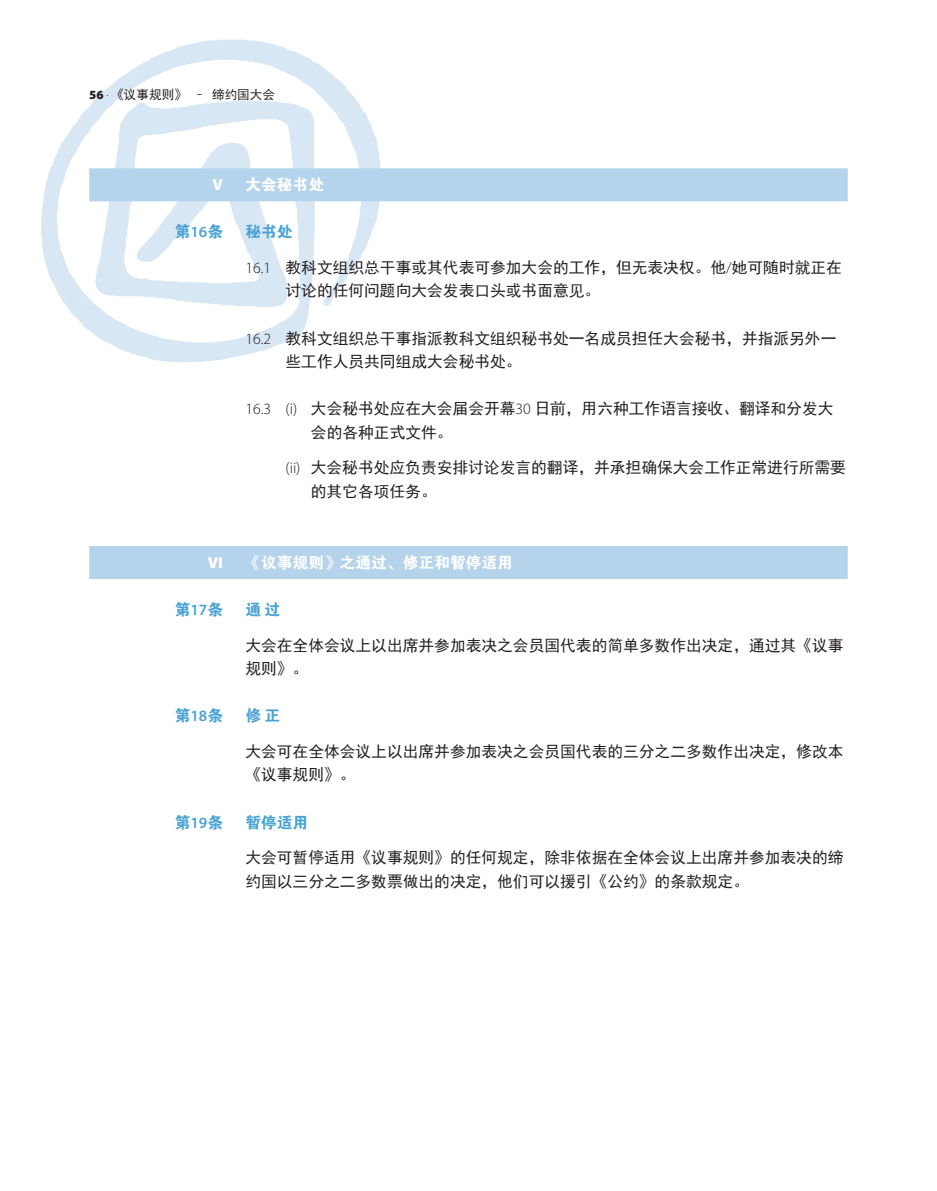
<style>
.page{position:relative;width:937px;height:1191px;background:#fff}
.page>*{position:absolute;margin:0;border:0;box-sizing:border-box;transform-origin:0 0}
.t1{font:15.75px/23.6px "Sim Hei";color:#231f20}
.t2{font:15.75px "FZDHTJW GB1 0";color:#4aa3d5}
.t3{font:15.75px "FZDHTJW GB1 0";color:#fff}
.t4{font:900 15.75px "Myriad Pro";color:#fff}
.t5{font:12.6px "Sim Hei";color:#231f20}
.s1{font-family:"Myriad Pro";font-weight:900}
.s2{font-family:"Myriad Pro";font-weight:600}
.s3{font-family:"Myriad Pro";font-weight:300}
</style>
<div class="page">
<img style="left:41px;top:39px;width:368px;height:324px">
<div style="left:89px;top:168px;width:758px;height:33px;background:#b6d3ec"></div>
<div style="left:89px;top:546px;width:758px;height:33px;background:#b6d3ec"></div>
<p class="t5" style="left:89px;top:88px;width:187px"><span class="s1">56</span> <sup>.</sup> 《议事规则》 – 缔约国大会</p>
<p class="t4" style="left:212px;top:174px;width:12px">V</p>
<p class="t3" style="left:245px;top:176px;width:80px">大会秘书处</p>
<p class="t2" style="left:175px;top:223px;width:50px">第<span class="s2">16</span>条</p>
<p class="t2" style="left:245px;top:223px;width:49px">秘书处</p>
<p class="t1" style="left:285px;top:255px;width:558px;text-indent:-40px"><span class="s3">16.1</span> 教科文组织总干事或其代表可参加大会的工作，但无表决权。他<span class="s3">/</span>她可随时就正在讨论的任何问题向大会发表口头或书面意见。</p>
<p class="t1" style="left:285px;top:326px;width:552px;text-indent:-40px"><span class="s3">16.2</span> 教科文组织总干事指派教科文组织秘书处一名成员担任大会秘书，并指派另外一些工作人员共同组成大会秘书处。</p>
<p class="t1" style="left:311px;top:397px;width:524px;text-indent:-66px"><span class="s3">16.3 (i)</span> 大会秘书处应在大会届会开幕<span class="s3">30</span> 日前，用六种工作语言接收、翻译和分发大会的各种正式文件。</p>
<p class="t1" style="left:311px;top:456px;width:536px;text-indent:-25px"><span class="s3">(ii)</span> 大会秘书处应负责安排讨论发言的翻译，并承担确保大会工作正常进行所需要的其它各项任务。</p>
<p class="t4" style="left:208px;top:552px;width:17px">VI</p>
<p class="t3" style="left:245px;top:554px;width:269px">《议事规则》之通过、修正和暂停适用</p>
<p class="t2" style="left:175px;top:601px;width:50px">第<span class="s2">17</span>条</p>
<p class="t2" style="left:245px;top:601px;width:36px">通过</p>
<p class="t1" style="left:245px;top:633px;width:599px">大会在全体会议上以出席并参加表决之会员国代表的简单多数作出决定，通过其《议事规则》。</p>
<p class="t2" style="left:175px;top:707px;width:50px">第<span class="s2">18</span>条</p>
<p class="t2" style="left:245px;top:707px;width:36px">修正</p>
<p class="t1" style="left:245px;top:739px;width:599px">大会可在全体会议上以出席并参加表决之会员国代表的三分之二多数作出决定，修改本《议事规则》。</p>
<p class="t2" style="left:175px;top:813px;width:50px">第<span class="s2">19</span>条</p>
<p class="t2" style="left:245px;top:813px;width:64px">暂停适用</p>
<p class="t1" style="left:245px;top:845px;width:599px">大会可暂停适用《议事规则》的任何规定，除非依据在全体会议上出席并参加表决的缔约国以三分之二多数票做出的决定，他们可以援引《公约》的条款规定。</p>
</div>
